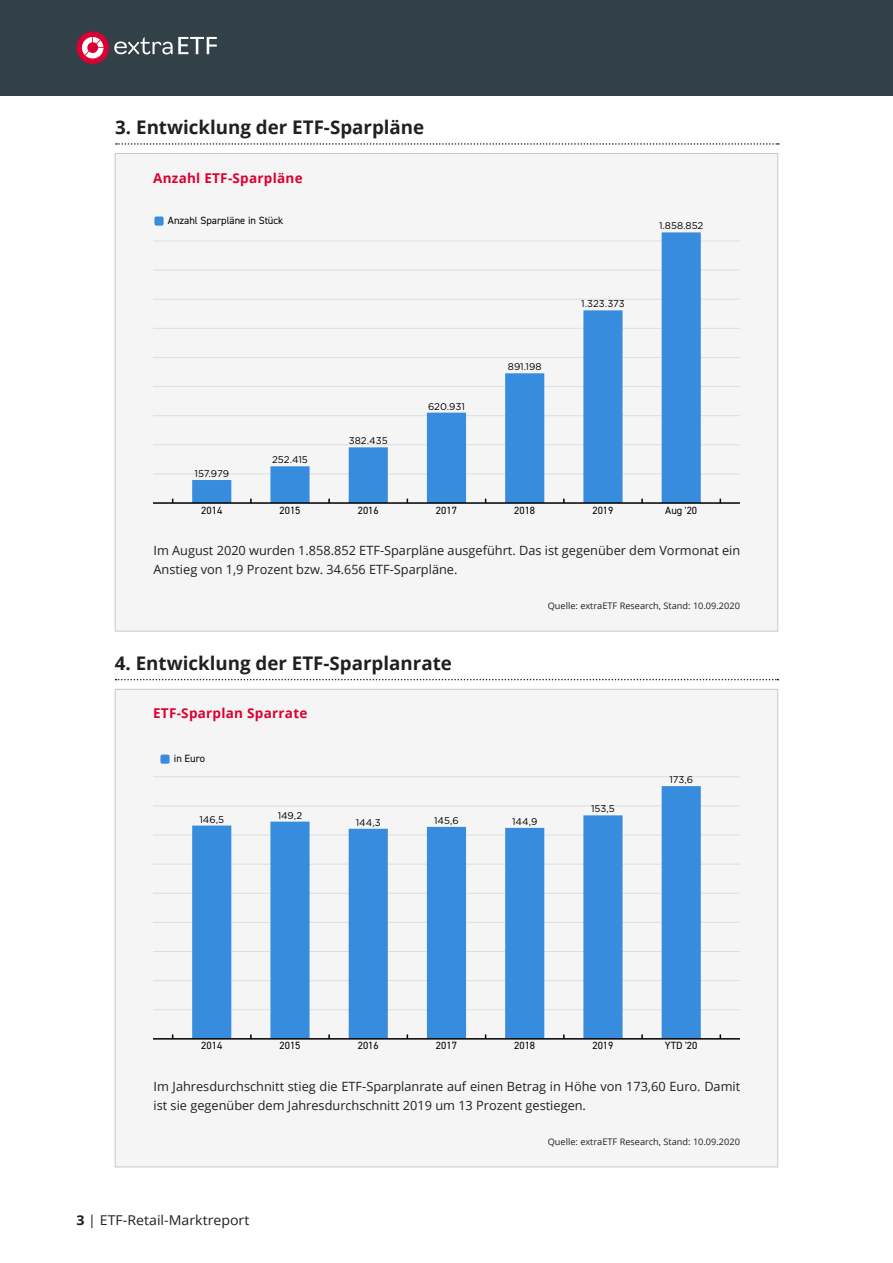
<style>
.page{position:relative;width:893px;height:1263px;background:#fff}
.page>*{position:absolute;margin:0;border:0;box-sizing:border-box;transform-origin:0 0}
.t1{font:700 18.75px "Open Sans";color:#231f20}
.Tabelle__Überschrift{font:700 13.5px "Open Sans";letter-spacing:.02em;color:#dc0032}
.t2{font:13.5px "Open Sans";color:#231f20;scale:1.05 1}
.t3{font:12.75px/19.2px "Open Sans";color:#231f20}
.t4{font:10.5px "DIN2014";color:#000}
.t5{font:9.75px "Gotham Rounded";color:#000}
.t6{font:9px "Open Sans";color:#231f20}
.s1{font-weight:700}
</style>
<div class="page">
<div style="left:0;top:0;width:893px;height:96px;background:#324148"></div>
<div style="left:77px;top:32px;width:32px;height:32px;background:#db0032;border-radius:50%"></div>
<svg style="left:82px;top:37px;width:22px;height:21px"></svg>
<svg style="left:114px;top:37px;width:103px;height:17px"></svg>
<div style="left:115px;top:153px;width:663px;height:478px;background:#f5f5f5;border:1px solid #c7c8ca"></div>
<hr style="left:153px;top:473px;width:587px;height:1px;background:#dcdedf">
<hr style="left:153px;top:444px;width:587px;height:1px;background:#dcdedf">
<hr style="left:153px;top:415px;width:587px;height:1px;background:#dcdedf">
<hr style="left:153px;top:386px;width:587px;height:1px;background:#dcdedf">
<hr style="left:153px;top:357px;width:587px;height:1px;background:#dcdedf">
<hr style="left:153px;top:328px;width:587px;height:1px;background:#dcdedf">
<hr style="left:153px;top:299px;width:587px;height:1px;background:#dcdedf">
<hr style="left:153px;top:270px;width:587px;height:1px;background:#dcdedf">
<hr style="left:153px;top:241px;width:587px;height:1px;background:#dcdedf">
<hr style="left:153px;top:215px;width:587px;height:1px;background:#dcdedf">
<svg style="left:192px;top:232px;width:509px;height:270px"></svg>
<div style="left:154px;top:216px;width:10px;height:10px;background:#388cde;border-radius:2px"></div>
<hr style="left:153px;top:502px;width:587px;height:2px;background:#000">
<div style="left:115px;top:689px;width:663px;height:478px;background:#f5f5f5;border:1px solid #c7c8ca"></div>
<hr style="left:153px;top:1009px;width:587px;height:1px;background:#dcdedf">
<hr style="left:153px;top:980px;width:587px;height:1px;background:#dcdedf">
<hr style="left:153px;top:951px;width:587px;height:1px;background:#dcdedf">
<hr style="left:153px;top:922px;width:587px;height:1px;background:#dcdedf">
<hr style="left:153px;top:893px;width:587px;height:1px;background:#dcdedf">
<hr style="left:153px;top:864px;width:587px;height:1px;background:#dcdedf">
<hr style="left:153px;top:835px;width:587px;height:1px;background:#dcdedf">
<hr style="left:153px;top:805px;width:587px;height:1px;background:#dcdedf">
<hr style="left:153px;top:776px;width:587px;height:1px;background:#dcdedf">
<hr style="left:153px;top:750px;width:587px;height:1px;background:#dcdedf">
<svg style="left:192px;top:786px;width:509px;height:252px"></svg>
<div style="left:160px;top:754px;width:10px;height:10px;background:#388cde;border-radius:2px"></div>
<hr style="left:153px;top:1038px;width:587px;height:1px;background:#000">
<svg style="left:116px;top:143px;width:663px;height:2px"></svg>
<svg style="left:116px;top:679px;width:662px;height:1px"></svg>
<p class="t1" style="left:115px;top:114px;width:311px">3. Entwicklung der ETF-Sparpläne</p>
<p class="Tabelle__Überschrift" style="left:153px;top:168px;width:151px">Anzahl ETF-Sparpläne</p>
<p class="t4" style="left:168px;top:216px;width:117px">Anzahl Sparpläne in Stück</p>
<p class="t5" style="left:195px;top:467px;width:36px">157.979</p>
<p class="t5" style="left:272px;top:453px;width:37px">252.415</p>
<p class="t5" style="left:349px;top:434px;width:40px">382.435</p>
<p class="t5" style="left:428px;top:399px;width:39px">620.931</p>
<p class="t5" style="left:508px;top:360px;width:35px">891.198</p>
<p class="t5" style="left:581px;top:297px;width:45px">1.323.373</p>
<p class="t5" style="left:659px;top:219px;width:46px">1.858.852</p>
<p class="t4" style="left:201px;top:506px;width:22px">2014</p>
<p class="t4" style="left:279px;top:506px;width:22px">2015</p>
<p class="t4" style="left:358px;top:506px;width:22px">2016</p>
<p class="t4" style="left:436px;top:506px;width:22px">2017</p>
<p class="t4" style="left:514px;top:506px;width:22px">2018</p>
<p class="t4" style="left:592px;top:506px;width:22px">2019</p>
<p class="t4" style="left:665px;top:506px;width:33px">Aug '20</p>
<p class="t3" style="left:153px;top:540px;width:588px">Im August 2020 wurden 1.858.852 ETF-Sparpläne ausgeführt. Das ist gegenüber dem Vormonat ein<br>Anstieg von 1,9 Prozent bzw. 34.656 ETF-Sparpläne.</p>
<p class="t6" style="left:548px;top:599px;width:194px">Quelle: extraETF Research, Stand: 10.09.2020</p>
<p class="t1" style="left:115px;top:650px;width:339px">4. Entwicklung der ETF-Sparplanrate</p>
<p class="Tabelle__Überschrift" style="left:153px;top:704px;width:156px">ETF-Sparplan Sparrate</p>
<p class="t4" style="left:174px;top:754px;width:33px">in Euro</p>
<p class="t5" style="left:199px;top:812px;width:26px">146,5</p>
<p class="t5" style="left:278px;top:808px;width:26px">149,2</p>
<p class="t5" style="left:356px;top:816px;width:26px">144,3</p>
<p class="t5" style="left:434px;top:814px;width:26px">145,6</p>
<p class="t5" style="left:512px;top:815px;width:27px">144,9</p>
<p class="t5" style="left:591px;top:802px;width:25px">153,5</p>
<p class="t5" style="left:669px;top:773px;width:25px">173,6</p>
<p class="t4" style="left:201px;top:1042px;width:22px">2014</p>
<p class="t4" style="left:279px;top:1042px;width:22px">2015</p>
<p class="t4" style="left:358px;top:1042px;width:22px">2016</p>
<p class="t4" style="left:436px;top:1042px;width:22px">2017</p>
<p class="t4" style="left:514px;top:1042px;width:22px">2018</p>
<p class="t4" style="left:592px;top:1042px;width:22px">2019</p>
<p class="t4" style="left:665px;top:1042px;width:34px">YTD '20</p>
<p class="t3" style="left:153px;top:1076px;width:588px">Im Jahresdurchschnitt stieg die ETF-Sparplanrate auf einen Betrag in Höhe von 173,60 Euro. Damit ist sie gegenüber dem Jahresdurchschnitt 2019 um 13 Prozent gestiegen.</p>
<p class="t6" style="left:548px;top:1135px;width:194px">Quelle: extraETF Research, Stand: 10.09.2020</p>
<p class="t2" style="left:77px;top:1210px;width:166px"><span class="s1">3</span> | ETF-Retail-Marktreport</p>
</div>
